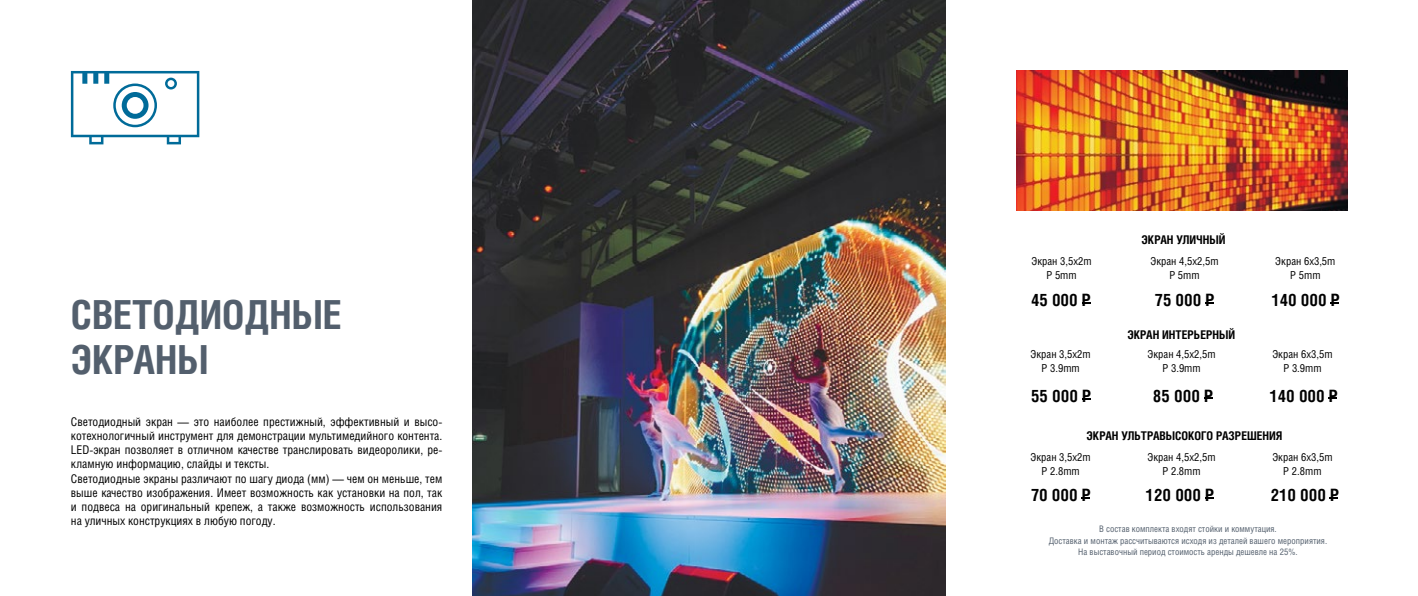
<style>
.page{position:relative;width:1418px;height:596px;background:#fff}
.page>*{position:absolute;margin:0;border:0;box-sizing:border-box;transform-origin:0 0}
.t1{font:700 40px/45px "Helios Cond C";color:#535f6d}
.t2{font:700 17px "Helios Cond C";color:#000}
.t3{font:12px/14px "Helios Cond C";color:#000}
.t4{font:700 12px "Helios Cond C";color:#000}
.t5{font:11px/14px "Helios Cond C";color:#000;text-align:center}
.t6{font:9px/11px "Helios Cond C";color:#535f6d;text-align:center}
</style>
<div class="page">
<hr style="left:1414px;top:207px;width:3px;height:187px;background:#000">
<img style="left:473px;top:0;width:472px;height:595px">
<svg style="left:71px;top:71px;width:128px;height:73px"></svg>
<img style="left:1016px;top:71px;width:330px;height:139px">
<svg style="left:1204px;top:397px;width:8px;height:2px"></svg>
<svg style="left:1328px;top:397px;width:8px;height:2px"></svg>
<h1 class="t1" style="left:71px;top:290px;width:272px">СВЕТОДИОДНЫЕ<br>ЭКРАНЫ</h1>
<p class="t3" style="left:71px;top:414px;width:373px">Светодиодный экран — это наиболее престижный, эффективный и высо&shy;котехнологичный инструмент для демонстрации мультимедийного контента.<br>LED-экран позволяет в отличном качестве транслировать видеоролики, ре&shy;кламную информацию, слайды и тексты.<br>Светодиодные экраны различают по шагу диода (мм) — чем он меньше, тем выше качество изображения. Имеет возможность как установки на пол, так и подвеса на оригинальный крепеж, а также возможность использования на уличных конструкциях в любую погоду.</p>
<p class="t5" style="left:1031px;top:253px;width:62px">Экран 3,5x2m<br>P 5mm</p>
<p class="t4" style="left:1141px;top:232px;width:14px">Экран</p>
<p class="t4" style="left:1176px;top:232px;width:8px">уличный</p>
<p class="t5" style="left:1150px;top:254px;width:70px">Экран 4,5x2,5m<br>P 5mm</p>
<h2 class="t2" style="left:1031px;top:290px;width:62px">45 000 Р</h2>
<h2 class="t2" style="left:1154px;top:290px;width:61px">75 000 Р</h2>
<p class="t4" style="left:1127px;top:328px;width:14px">Экран</p>
<p class="t4" style="left:1162px;top:328px;width:8px">интерьерный</p>
<p class="t5" style="left:1030px;top:346px;width:62px">Экран 3,5x2m<br>P 3.9mm</p>
<p class="t5" style="left:1147px;top:346px;width:70px">Экран 4,5x2,5m<br>P 3.9mm</p>
<p class="t5" style="left:1275px;top:254px;width:62px">Экран 6x3,5m<br>P 5mm</p>
<h2 class="t2" style="left:1271px;top:289px;width:70px">140 000 Р</h2>
<p class="t5" style="left:1272px;top:346px;width:62px">Экран 6x3,5m<br>P 3.9mm</p>
<h2 class="t2" style="left:1031px;top:385px;width:62px">55 000 Р</h2>
<h2 class="t2" style="left:1152px;top:385px;width:62px">85 000 Р</h2>
<h2 class="t2" style="left:1269px;top:385px;width:70px">140 000 Р</h2>
<p class="t4" style="left:1086px;top:428px;width:14px">Экран</p>
<p class="t4" style="left:1121px;top:428px;width:8px">ультравысоко</p>
<p class="t4" style="left:1201px;top:428px;width:22px">го разре</p>
<p class="t4" style="left:1247px;top:428px;width:17px">шения</p>
<p class="t5" style="left:1030px;top:449px;width:62px">Экран 3,5x2m<br>P 2.8mm</p>
<p class="t5" style="left:1147px;top:449px;width:70px">Экран 4,5x2,5m<br>P 2.8mm</p>
<p class="t5" style="left:1272px;top:449px;width:62px">Экран 6x3,5m<br>P 2.8mm</p>
<h2 class="t2" style="left:1031px;top:485px;width:61px">70 000 Р</h2>
<h2 class="t2" style="left:1145px;top:485px;width:70px">120 000 Р</h2>
<h2 class="t2" style="left:1270px;top:485px;width:70px">210 000 Р</h2>
<p class="t6" style="left:1048px;top:523px;width:280px">В состав комплекта входят стойки и коммутация.<br>Доставка и монтаж рассчитываются исходя из деталей вашего мероприятия.<br>На выставочный период стоимость аренды дешевле на 25%.</p>
</div>
